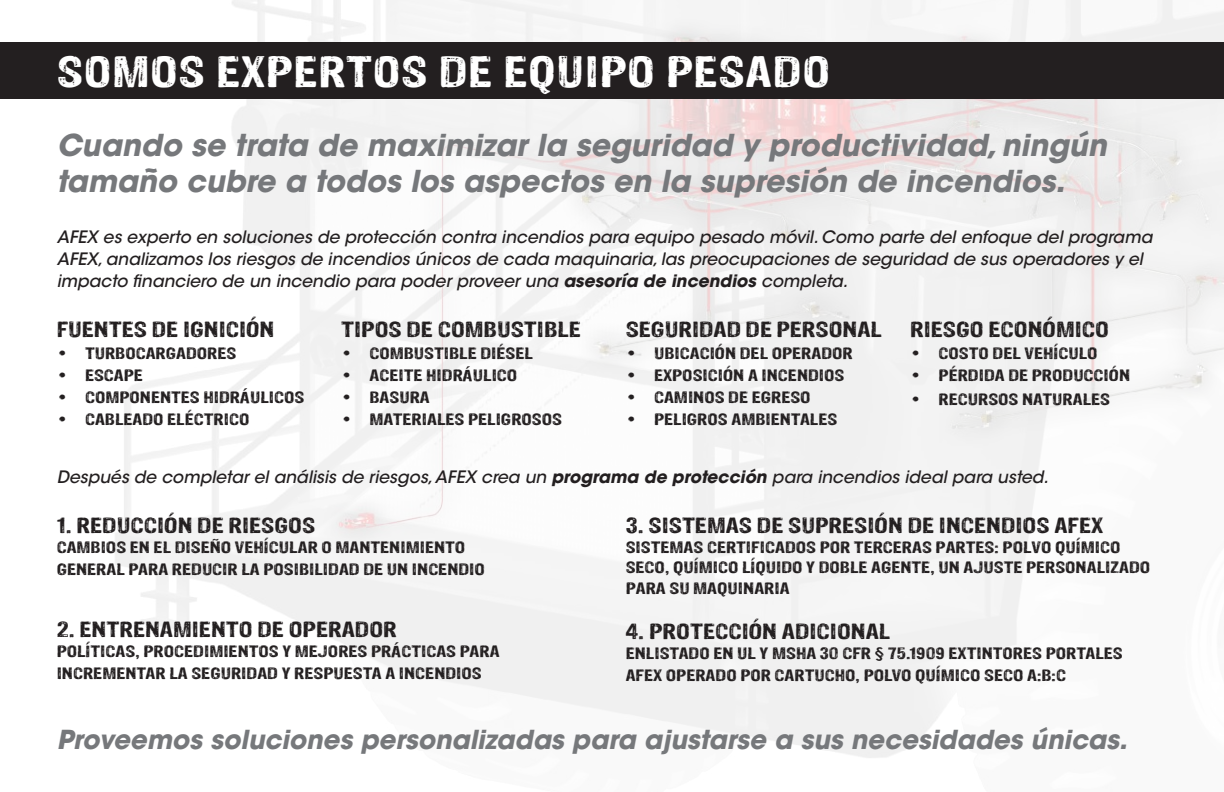
<style>
.page{position:relative;width:1224px;height:792px;background:#fff}
.page>*{position:absolute;margin:0;border:0;box-sizing:border-box;transform-origin:0 0}
.t1{font:36px "Sans Culottes";letter-spacing:.015em;color:#fff;scale:1.33 1}
.t2{font:italic 700 30px/36px "ITC Avant Garde Std";color:#76787b}
.t3{font:italic 700 26px "ITC Avant Garde Std";color:#76787b}
.t4{font:18px "Sans Culottes";color:#231f20;scale:1.33 1}
.t5{font:italic 500 17px/22px "ITC Avant Garde Std";color:#231f20}
.t6{font:13.6px/22px "Sans Culottes";color:#231f20;scale:1.33 1}
.s1{font-weight:700}
</style>
<div class="page">
<img style="left:115px;top:0;width:1109px;height:758px">
<div style="left:0;top:42px;width:1224px;height:57px;background:#231f20"></div>
<h1 class="t1" style="left:57px;top:45px;width:583px">SOMOS EXPERTOS DE EQUIPO PESADO</h1>
<h2 class="t2" style="left:57px;top:127px;width:1052px">Cuando se trata de maximizar la seguridad y productividad, ningún tamaño cubre a todos los aspectos en la supresión de incendios.</h2>
<p class="t5" style="left:57px;top:226px;width:1097px">AFEX es experto en soluciones de protección contra incendios para equipo pesado móvil. Como parte del enfoque del programa<br>AFEX, analizamos los riesgos de incendios únicos de cada maquinaria, las preocupaciones de seguridad de sus operadores y el impacto financiero de un incendio para poder proveer una <span class="s1">asesoría de incendios</span> completa.</p>
<h3 class="t4" style="left:57px;top:316px;width:165px">FUENTES DE IGNICIÓN</h3>
<p class="t6" style="left:57px;top:342px;width:137px">• TURBOCARGADORES</p>
<p class="t6" style="left:57px;top:364px;width:66px">• ESCAPE</p>
<p class="t6" style="left:57px;top:386px;width:188px">• COMPONENTES HIDRÁULICOS</p>
<p class="t6" style="left:57px;top:408px;width:146px">• CABLEADO ELÉCTRICO</p>
<h3 class="t4" style="left:910px;top:316px;width:151px">RIESGO ECONÓMICO</h3>
<p class="t6" style="left:910px;top:342px;width:142px">• COSTO DEL VEHÍCULO</p>
<p class="t6" style="left:910px;top:364px;width:167px">• PÉRDIDA DE PRODUCCIÓN</p>
<p class="t6" style="left:910px;top:388px;width:152px">• RECURSOS NATURALES</p>
<h3 class="t4" style="left:341px;top:316px;width:182px">TIPOS DE COMBUSTIBLE</h3>
<p class="t6" style="left:341px;top:342px;width:146px">• COMBUSTIBLE DIÉSEL</p>
<p class="t6" style="left:341px;top:364px;width:134px">• ACEITE HIDRÁULICO</p>
<p class="t6" style="left:341px;top:386px;width:68px">• BASURA</p>
<p class="t6" style="left:341px;top:408px;width:168px">• MATERIALES PELIGROSOS</p>
<h3 class="t4" style="left:626px;top:316px;width:194px">SEGURIDAD DE PERSONAL</h3>
<p class="t6" style="left:626px;top:342px;width:172px">• UBICACIÓN DEL OPERADOR</p>
<p class="t6" style="left:626px;top:364px;width:166px">• EXPOSICIÓN A INCENDIOS</p>
<p class="t6" style="left:626px;top:386px;width:141px">• CAMINOS DE EGRESO</p>
<p class="t6" style="left:626px;top:408px;width:161px">• PELIGROS AMBIENTALES</p>
<p class="t5" style="left:57px;top:466px;width:993px">Después de completar el análisis de riesgos, AFEX crea un <span class="s1">programa de protección</span> para incendios ideal para usted.</p>
<h3 class="t4" style="left:57px;top:512px;width:196px">1. REDUCCIÓN DE RIESGOS</h3>
<p class="t6" style="left:57px;top:536px;width:324px">CAMBIOS EN EL DISEÑO VEHÍCULAR O MANTENIMIENTO<br>GENERAL PARA REDUCIR LA POSIBILIDAD DE UN INCENDIO</p>
<h3 class="t4" style="left:626px;top:512px;width:361px">3. SISTEMAS DE SUPRESIÓN DE INCENDIOS AFEX</h3>
<p class="t6" style="left:626px;top:537px;width:396px;line-height:20.4px">SISTEMAS CERTIFICADOS POR TERCERAS PARTES: POLVO QUÍMICO<br>SECO, QUÍMICO LÍQUIDO Y DOBLE AGENTE, UN AJUSTE PERSONALIZADO<br>PARA SU MAQUINARIA</p>
<h3 class="t4" style="left:626px;top:618px;width:200px">4. PROTECCIÓN ADICIONAL</h3>
<p class="t6" style="left:626px;top:642px;width:375px">ENLISTADO EN UL Y MSHA 30 CFR § 75.1909 EXTINTORES PORTALES<br>AFEX OPERADO POR CARTUCHO, POLVO QUÍMICO SECO A:B:C</p>
<h3 class="t4" style="left:57px;top:616px;width:257px">2. ENTRENAMIENTO DE OPERADOR</h3>
<p class="t6" style="left:57px;top:640px;width:335px">POLÍTICAS, PROCEDIMIENTOS Y MEJORES PRÁCTICAS PARA<br>INCREMENTAR LA SEGURIDAD Y RESPUESTA A INCENDIOS</p>
<h3 class="t3" style="left:57px;top:722px;width:1072px">Proveemos soluciones personalizadas para ajustarse a sus necesidades únicas.</h3>
</div>
